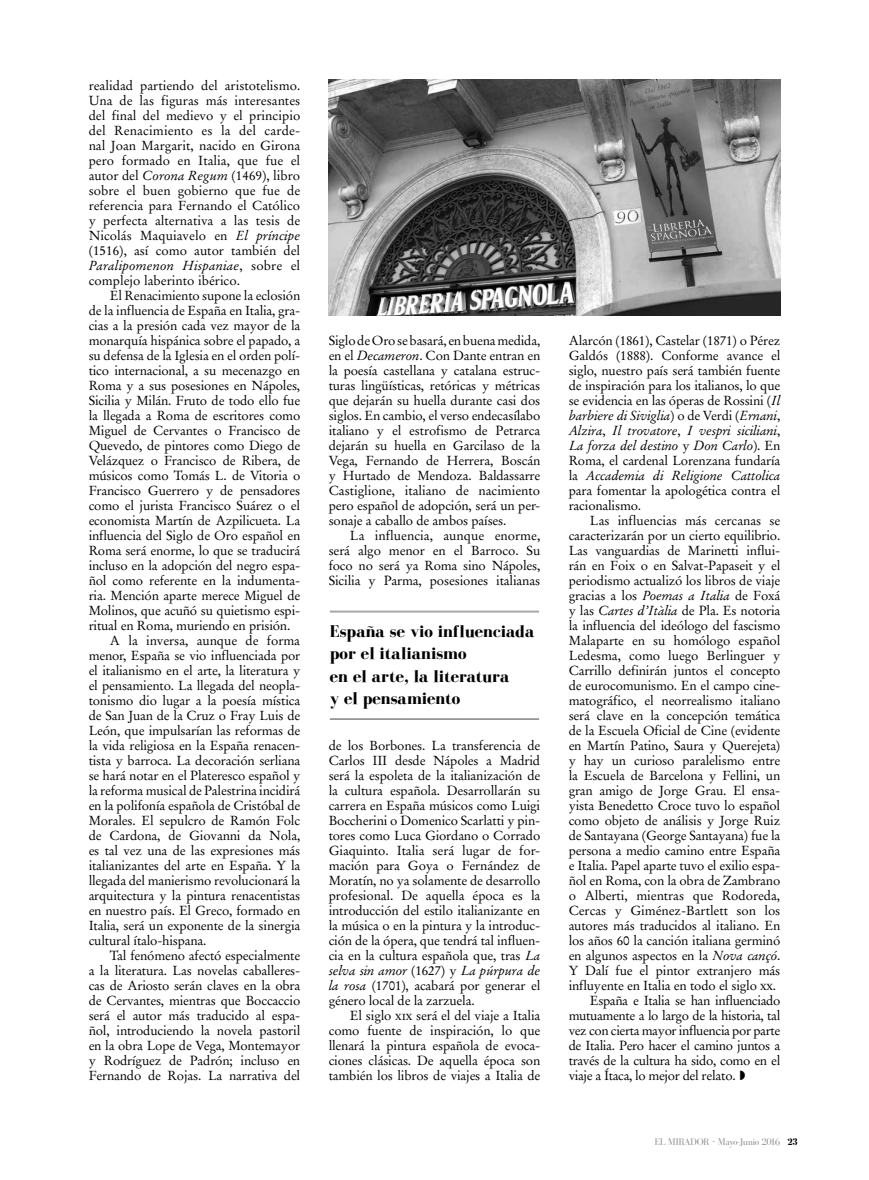
<style>
.page{position:relative;width:869px;height:1180px;background:#fff}
.page>*{position:absolute;margin:0;border:0;box-sizing:border-box;transform-origin:0 0}
.Destacado{font:700 17.5px/22.5px "Bodoni FLF";color:#000}
.Texto{font:13.12px/15px "Stempel Garamond LT Pro";letter-spacing:-.015em;color:#000;text-align:justify}
.t1{font:10px "Bodoni FLF";letter-spacing:-.05em;color:#939598}
.s1{font-style:italic}
.s2{font-weight:700;color:#000}
</style>
<div class="page">
<img style="left:328px;top:80px;width:452px;height:235px">
<hr style="left:330px;top:611px;width:209px;height:1px;background:#939598">
<hr style="left:330px;top:612px;width:209px;height:1px;background:#939598">
<hr style="left:330px;top:718px;width:209px;height:1px;background:#939598">
<hr style="left:330px;top:719px;width:209px;height:1px;background:#939598">
<p class="Texto" style="left:89px;top:78px;width:213px">realidad partiendo del aristotelismo.<br>Una de las figuras más interesantes del final del medievo y el principio del Renacimiento es la del carde&shy;nal Joan Margarit, nacido en Girona pero formado en Italia, que fue el autor del <span class="s1">Corona Regum</span> (1469), libro sobre el buen gobierno que fue de referencia para Fernando el Católico y perfecta alternativa a las tesis de Nicolás Maquiavelo en <span class="s1">El príncipe </span>(1516), así como autor también del <span class="s1">Paralipomenon Hispaniae</span>, sobre el complejo laberinto ibérico.</p>
<p class="Texto" style="left:89px;top:288px;width:213px;text-indent:21px">El Renacimiento supone la eclosión de la influencia de España en Italia, gra&shy;cias a la presión cada vez mayor de la monarquía hispánica sobre el papado, a su defensa de la Iglesia en el orden polí&shy;tico internacional, a su mecenazgo en Roma y a sus posesiones en Nápoles, Sicilia y Milán. Fruto de todo ello fue la llegada a Roma de escritores como Miguel de Cervantes o Francisco de Quevedo, de pintores como Diego de Velázquez o Francisco de Ribera, de músicos como Tomás L. de Vitoria o Francisco Guerrero y de pensadores como el jurista Francisco Suárez o el economista Martín de Azpilicueta. La influencia del Siglo de Oro español en Roma será enorme, lo que se traducirá incluso en la adopción del negro espa&shy;ñol como referente en la indumenta&shy;ria. Mención aparte merece Miguel de Molinos, que acuñó su quietismo espi&shy;ritual en Roma, muriendo en prisión.</p>
<p class="Texto" style="left:89px;top:633px;width:213px;text-indent:21px">A la inversa, aunque de forma menor, España se vio influenciada por el italianismo en el arte, la literatura y el pensamiento. La llegada del neopla&shy;tonismo dio lugar a la poesía mística de San Juan de la Cruz o Fray Luis de León, que impulsarían las reformas de la vida religiosa en la España renacen&shy;tista y barroca. La decoración serliana se hará notar en el Plateresco español y la reforma musical de Palestrina incidirá en la polifonía española de Cristóbal de Morales. El sepulcro de Ramón Folc de Cardona, de Giovanni da Nola, es tal vez una de las expresiones más italianizantes del arte en España. Y la llegada del manierismo revolucionará la arquitectura y la pintura renacentistas en nuestro país. El Greco, formado en Italia, será un exponente de la sinergia cultural ítalo-hispana.</p>
<p class="Texto" style="left:89px;top:948px;width:213px;text-indent:21px">Tal fenómeno afectó especialmente a la literatura. Las novelas caballeres&shy;cas de Ariosto serán claves en la obra de Cervantes, mientras que Boccaccio será el autor más traducido al espa&shy;ñol, introduciendo la novela pastoril en la obra Lope de Vega, Montemayor y Rodríguez de Padrón; incluso en Fernando de Rojas. La narrativa del</p>
<p class="Texto" style="left:328px;top:333px;width:213px">Siglo de Oro se basará, en buena medida, en el <span class="s1">Decameron</span>. Con Dante entran en la poesía castellana y catalana estruc&shy;turas lingüísticas, retóricas y métricas que dejarán su huella durante casi dos siglos. En cambio, el verso endecasílabo italiano y el estrofismo de Petrarca dejarán su huella en Garcilaso de la Vega, Fernando de Herrera, Boscán y Hurtado de Mendoza. Baldassarre Castiglione, italiano de nacimiento pero español de adopción, será un per&shy;sonaje a caballo de ambos países.</p>
<p class="Texto" style="left:328px;top:528px;width:213px;text-indent:21px">La influencia, aunque enorme, será algo menor en el Barroco. Su foco no será ya Roma sino Nápoles, Sicilia y Parma, posesiones italianas</p>
<p class="Destacado" style="left:330px;top:620px;width:206px">España se vio influenciada por el italianismo<br>en el arte, la literatura<br>y el pensamiento</p>
<p class="Texto" style="left:328px;top:738px;width:213px">de los Borbones. La transferencia de Carlos III desde Nápoles a Madrid será la espoleta de la italianización de la cultura española. Desarrollarán su carrera en España músicos como Luigi Boccherini o Domenico Scarlatti y pin&shy;tores como Luca Giordano o Corrado Giaquinto. Italia será lugar de for&shy;mación para Goya o Fernández de Moratín, no ya solamente de desarrollo profesional. De aquella época es la introducción del estilo italianizante en la música o en la pintura y la introduc&shy;ción de la ópera, que tendrá tal influen&shy;cia en la cultura española que, tras <span class="s1">La selva sin amor</span> (1627) y <span class="s1">La púrpura de la rosa</span> (1701), acabará por generar el género local de la zarzuela.</p>
<p class="Texto" style="left:328px;top:1008px;width:213px;text-indent:21px">El siglo xix será el del viaje a Italia como fuente de inspiración, lo que llenará la pintura española de evoca&shy;ciones clásicas. De aquella época son también los libros de viajes a Italia de</p>
<p class="Texto" style="left:568px;top:333px;width:213px">Alarcón (1861), Castelar (1871) o Pérez Galdós (1888). Conforme avance el siglo, nuestro país será también fuente de inspiración para los italianos, lo que se evidencia en las óperas de Rossini (<span class="s1">Il barbiere di Siviglia</span>) o de Verdi (<span class="s1">Ernani</span>, <span class="s1">Alzira</span>, <span class="s1">Il trovatore</span>, <span class="s1">I vespri siciliani</span>, <span class="s1">La forza del destino</span> y <span class="s1">Don Carlo</span>). En Roma, el cardenal Lorenzana fundaría la <span class="s1">Accademia di Religione Cattolica </span>para fomentar la apologética contra el racionalismo.</p>
<p class="Texto" style="left:568px;top:513px;width:213px;text-indent:21px">Las influencias más cercanas se caracterizarán por un cierto equilibrio.<br>Las vanguardias de Marinetti influi&shy;rán en Foix o en Salvat-Papaseit y el periodismo actualizó los libros de viaje gracias a los <span class="s1">Poemas a Italia</span> de Foxá y las <span class="s1">Cartes d’Itàlia</span> de Pla. Es notoria la influencia del ideólogo del fascismo Malaparte en su homólogo español Ledesma, como luego Berlinguer y Carrillo definirán juntos el concepto de eurocomunismo. En el campo cine&shy;matográfico, el neorrealismo italiano será clave en la concepción temática de la Escuela Oficial de Cine (evidente en Martín Patino, Saura y Querejeta) y hay un curioso paralelismo entre la Escuela de Barcelona y Fellini, un gran amigo de Jorge Grau. El ensa&shy;yista Benedetto Croce tuvo lo español como objeto de análisis y Jorge Ruiz de Santayana (George Santayana) fue la persona a medio camino entre España e Italia. Papel aparte tuvo el exilio espa&shy;ñol en Roma, con la obra de Zambrano o Alberti, mientras que Rodoreda, Cercas y Giménez-Bartlett son los autores más traducidos al italiano. En los años 60 la canción italiana germinó en algunos aspectos en la <span class="s1">Nova cançó</span>.<br>Y Dalí fue el pintor extranjero más influyente en Italia en todo el siglo xx.</p>
<p class="Texto" style="left:568px;top:993px;width:213px;text-indent:21px">España e Italia se han influenciado mutuamente a lo largo de la historia, tal vez con cierta mayor influencia por parte de Italia. Pero hacer el camino juntos a través de la cultura ha sido, como en el viaje a Ítaca, lo mejor del relato.</p>
<p class="t1" style="left:654px;top:1136px;width:145px">EL MIRADOR ˜ Mayo-Junio 2016 <span class="s2">23</span></p>
</div>
